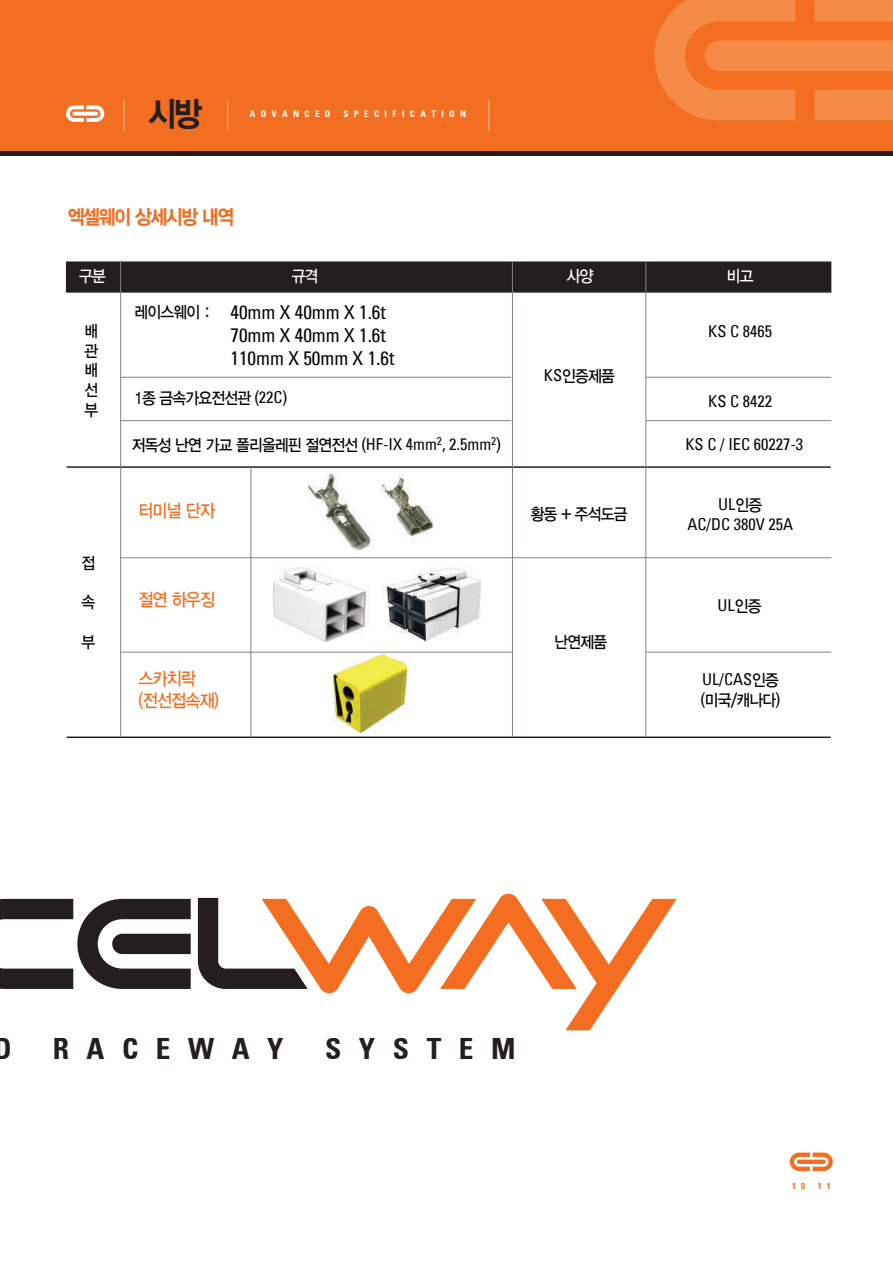
<style>
.page{position:relative;width:893px;height:1263px;background:#fff}
.page>*{position:absolute;margin:0;border:0;box-sizing:border-box;transform-origin:0 0}
.t1{font:33.9px "YDIYGO350";color:#231f20;scale:.91 1}
.t2{font:29.25px "Univeconbol";letter-spacing:.6em;color:#231f20}
.t3{font:20.25px "YDIYGO350";letter-spacing:-.075em;color:#f36e21;scale:.91 1}
.t4{font:19.35px/23.1px "Univecon";color:#050504}
.t5{font:18px/21.6px "YDIYGO330";letter-spacing:-.05em;color:#f36e21;scale:.91 1}
.t6{font:16.35px/19.6px "YDIYGO330";letter-spacing:-.05em;color:#050504;text-align:justify;scale:.91 1}
.t7{font:16.35px/19.6px "Univecon";color:#050504;text-align:center}
.t8{font:16.35px "YDIYGO330";letter-spacing:-.05em;color:#fff;scale:.91 1}
.t9{font:9px "Univeconbol";letter-spacing:.6em;color:#fff}
.t10{font:8.85px "Univeconbol";color:#f36e21}
.s1{font-family:"Univecon"}
.s2{font-family:"YDIYGO330"}
</style>
<div class="page">
<div style="left:0;top:0;width:893px;height:156px;background:#f36e21"></div>
<svg style="left:66px;top:105px;width:38px;height:17px"></svg>
<svg style="left:72px;top:112px;width:26px;height:4px"></svg>
<svg style="left:654px;top:0;width:239px;height:120px"></svg>
<hr style="left:227px;top:100px;width:1px;height:31px;background:#fcc087">
<hr style="left:124px;top:100px;width:1px;height:31px;background:#fcc087">
<hr style="left:489px;top:100px;width:1px;height:31px;background:#fcc087">
<hr style="left:0;top:152px;width:893px;height:4px;background:#231f20">
<svg style="left:0;top:899px;width:191px;height:90px"></svg>
<svg style="left:198px;top:894px;width:479px;height:136px"></svg>
<div style="left:66px;top:261px;width:765px;height:32px;background:#231f20;border:2px solid #231f20"></div>
<hr style="left:67px;top:736px;width:764px;height:2px;background:#231f20">
<hr style="left:67px;top:466px;width:764px;height:2px;background:#231f20">
<hr style="left:120px;top:261px;width:1px;height:476px;background:#808285">
<hr style="left:512px;top:262px;width:1px;height:475px;background:#808285">
<hr style="left:251px;top:467px;width:1px;height:270px;background:#808285">
<hr style="left:646px;top:262px;width:1px;height:475px;background:#808285">
<hr style="left:121px;top:377px;width:390px;height:1px;background:#808285">
<hr style="left:121px;top:557px;width:710px;height:1px;background:#808285">
<hr style="left:646px;top:652px;width:185px;height:1px;background:#808285">
<hr style="left:121px;top:420px;width:390px;height:1px;background:#808285">
<hr style="left:646px;top:377px;width:185px;height:1px;background:#808285">
<hr style="left:646px;top:420px;width:185px;height:1px;background:#808285">
<hr style="left:121px;top:652px;width:392px;height:1px;background:#808285">
<svg style="left:790px;top:1152px;width:43px;height:19px"></svg>
<div style="left:797px;top:1159px;width:29px;height:5px;background:#f36e21;border-radius:2px"></div>
<img style="left:333px;top:655px;width:74px;height:78px">
<img style="left:273px;top:567px;width:207px;height:74px">
<img style="left:308px;top:475px;width:124px;height:74px">
<h1 class="t1" style="left:148px;top:96px;width:61px">시방</h1>
<p class="t9" style="left:250px;top:109px;width:82px">ADVANCED</p>
<p class="t9" style="left:343px;top:109px;width:124px">SPECIFICATION</p>
<p class="t3" style="left:68px;top:206px;width:184px">엑셀웨이 상세시방 내역</p>
<p class="t8" style="left:79px;top:267px;width:31px">구분</p>
<p class="t8" style="left:292px;top:267px;width:31px">규격</p>
<p class="t8" style="left:567px;top:267px;width:31px">사양</p>
<p class="t8" style="left:727px;top:267px;width:31px">비고</p>
<p class="t4" style="left:230px;top:300px;width:165px">40mm X 40mm X 1.6t<br>70mm X 40mm X 1.6t<br>110mm X 50mm X 1.6t</p>
<p class="t6" style="left:134px;top:302px;width:85px">레이스웨이 :</p>
<p class="t6" style="left:85px;top:321px;width:17px">배 관 배 선 부</p>
<p class="t7" style="left:708px;top:321px;width:65px">KS C 8465</p>
<p class="t6" style="left:544px;top:366px;width:79px"><span class="s1">KS</span>인증제품</p>
<p class="t6" style="left:134px;top:389px;width:169px">1종 금속가요전선관 (<span class="s1">22C</span>)</p>
<p class="t7" style="left:708px;top:391px;width:65px">KS C 8422</p>
<p class="t6" style="left:132px;top:435px;width:407px">저독성 난연 가교 폴리올레핀 절연전선 (<span class="s1">HF-IX 4mm</span><sup>2</sup><span class="s1">, 2.5mm</span><sup>2</sup>)</p>
<p class="t7" style="left:685px;top:434px;width:119px">KS C / IEC 60227-3</p>
<p class="t6" style="left:82px;top:553px;width:17px">접</p>
<p class="t6" style="left:82px;top:593px;width:17px">속</p>
<p class="t6" style="left:82px;top:632px;width:17px">부</p>
<p class="t5" style="left:138px;top:500px;width:86px">터미널 단자</p>
<p class="t5" style="left:138px;top:589px;width:86px">절연 하우징</p>
<p class="t5" style="left:138px;top:668px;width:90px">스카치락 (전선접속재)</p>
<p class="t6" style="left:531px;top:505px;width:108px">황동 + 주석도금</p>
<p class="t6" style="left:554px;top:633px;width:59px">난연제품</p>
<p class="t7" style="left:687px;top:494px;width:107px">UL<span class="s2">인증<br></span>AC/DC 380V 25A</p>
<p class="t7" style="left:717px;top:594px;width:46px">UL<span class="s2">인증</span></p>
<p class="t7" style="left:702px;top:669px;width:78px">UL/CAS<span class="s2">인증</span></p>
<p class="t6" style="left:701px;top:690px;width:89px">(미국/캐나다)</p>
<h2 class="t2" style="left:-7px;top:1030px;width:19px">D</h2>
<h2 class="t2" style="left:53px;top:1030px;width:232px">RACEWAY</h2>
<h2 class="t2" style="left:325px;top:1030px;width:192px">SYSTEM</h2>
<p class="t10" style="left:792px;top:1180px;width:15px">1 0</p>
<p class="t10" style="left:818px;top:1180px;width:15px">1 1</p>
</div>
